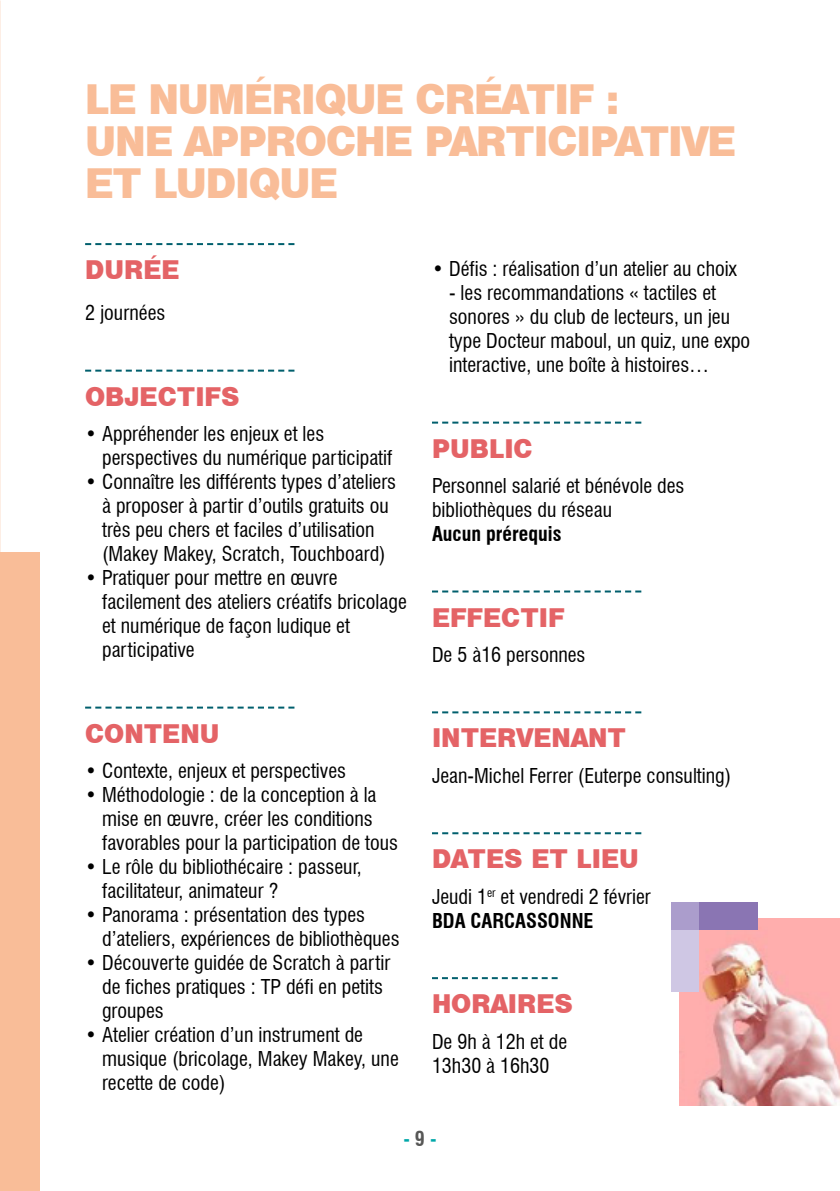
<style>
.page{position:relative;width:840px;height:1191px;background:#fff}
.page>*{position:absolute;margin:0;border:0;box-sizing:border-box;transform-origin:0 0}
.t1{font:38px/42px "Swiss 721 BT Black No 2";letter-spacing:-.03em;color:#f9bd98}
.t2{font:24px "Swiss 721 BT Black No 2";color:#e46366}
.t3{font:condensed 20px/24px "Swiss 721 BT";color:#000}
.t4{font:700 condensed 20px "Swiss 721 BT";color:#000}
.t5{font:700 condensed 20px "Swiss 721 BT";color:#00a7a9}
.s1{font-weight:700}
.s2{color:#575756}
</style>
<div class="page">
<img style="left:679px;top:918px;width:160px;height:188px">
<div style="left:670px;top:902px;width:28px;height:89px;background:#cfc7e4"></div>
<div style="left:698px;top:902px;width:59px;height:28px;background:#8a75b3"></div>
<div style="left:670px;top:902px;width:28px;height:28px;background:#ab9dcc"></div>
<div style="left:0;top:552px;width:40px;height:639px;background:#f9bd98"></div>
<svg style="left:85px;top:243px;width:209px;height:2px"></svg>
<svg style="left:85px;top:370px;width:209px;height:2px"></svg>
<svg style="left:85px;top:706px;width:209px;height:2px"></svg>
<svg style="left:432px;top:421px;width:209px;height:2px"></svg>
<svg style="left:432px;top:590px;width:209px;height:2px"></svg>
<svg style="left:432px;top:711px;width:209px;height:2px"></svg>
<svg style="left:432px;top:832px;width:209px;height:2px"></svg>
<svg style="left:432px;top:977px;width:125px;height:2px"></svg>
<h1 class="t1" style="left:85px;top:77px;width:652px">LE NUMÉRIQUE CRÉATIF :<br>UNE APPROCHE PARTICIPATIVE<br>ET LUDIQUE</h1>
<p class="t2" style="left:85px;top:253px;width:96px">DURÉE</p>
<p class="t3" style="left:85px;top:301px;width:82px">2 journées</p>
<p class="t2" style="left:85px;top:380px;width:156px">OBJECTIFS</p>
<p class="t3" style="left:102px;top:422px;width:291px;text-indent:-17px">• Appréhender les enjeux et les perspectives du numérique participatif</p>
<p class="t3" style="left:85px;top:470px;width:312px;text-align:center">• Connaître les différents types d’ateliers à proposer à partir d’outils gratuits ou très peu chers et faciles d’utilisation (Makey Makey, Scratch, Touchboard)</p>
<p class="t3" style="left:102px;top:566px;width:306px;text-indent:-17px">• Pratiquer pour mettre en œuvre facilement des ateliers créatifs bricolage et numérique de façon ludique et participative</p>
<p class="t2" style="left:85px;top:717px;width:136px">CONTENU</p>
<p class="t3" style="left:85px;top:758px;width:262px">• Contexte, enjeux et perspectives</p>
<p class="t3" style="left:102px;top:782px;width:297px;text-indent:-17px">• Méthodologie : de la conception à la mise en œuvre, créer les conditions favorables pour la participation de tous</p>
<p class="t3" style="left:102px;top:854px;width:261px;text-indent:-17px">• Le rôle du bibliothécaire : passeur, facilitateur, animateur ?</p>
<p class="t3" style="left:102px;top:902px;width:299px;text-indent:-17px">• Panorama : présentation des types d’ateliers, expériences de bibliothèques</p>
<p class="t3" style="left:102px;top:950px;width:289px;text-indent:-17px">• Découverte guidée de Scratch à partir de fiches pratiques : TP défi en petits groupes</p>
<p class="t3" style="left:102px;top:1022px;width:298px;text-indent:-17px">• Atelier création d’un instrument de musique (bricolage, Makey Makey, une recette de code)</p>
<p class="t3" style="left:432px;top:257px;width:306px">• Défis : réalisation d’un atelier au choix</p>
<p class="t3" style="left:449px;top:281px;width:302px">- les recommandations « tactiles et sonores » du club de lecteurs, un jeu type Docteur maboul, un quiz, une expo interactive, une boîte à histoires…</p>
<p class="t2" style="left:432px;top:432px;width:102px">PUBLIC</p>
<p class="t3" style="left:432px;top:474px;width:254px">Personnel salarié et bénévole des bibliothèques du réseau</p>
<p class="t4" style="left:432px;top:522px;width:131px">Aucun prérequis</p>
<p class="t2" style="left:432px;top:601px;width:134px">EFFECTIF</p>
<p class="t3" style="left:432px;top:642px;width:155px">De 5 à16 personnes</p>
<p class="t2" style="left:432px;top:721px;width:195px">INTERVENANT</p>
<p class="t3" style="left:432px;top:763px;width:300px">Jean-Michel Ferrer (Euterpe consulting)</p>
<p class="t2" style="left:432px;top:842px;width:208px">DATES ET LIEU</p>
<p class="t3" style="left:432px;top:884px;width:220px">Jeudi 1<sup>er</sup> et vendredi 2 février<br><span class="s1">BDA CARCASSONNE</span></p>
<p class="t2" style="left:432px;top:987px;width:142px">HORAIRES</p>
<p class="t3" style="left:432px;top:1029px;width:136px">De 9h à 12h et de<br>13h30 à 16h30</p>
<p class="t5" style="left:403px;top:1127px;width:35px">-<span class="s2">9</span>-</p>
</div>
